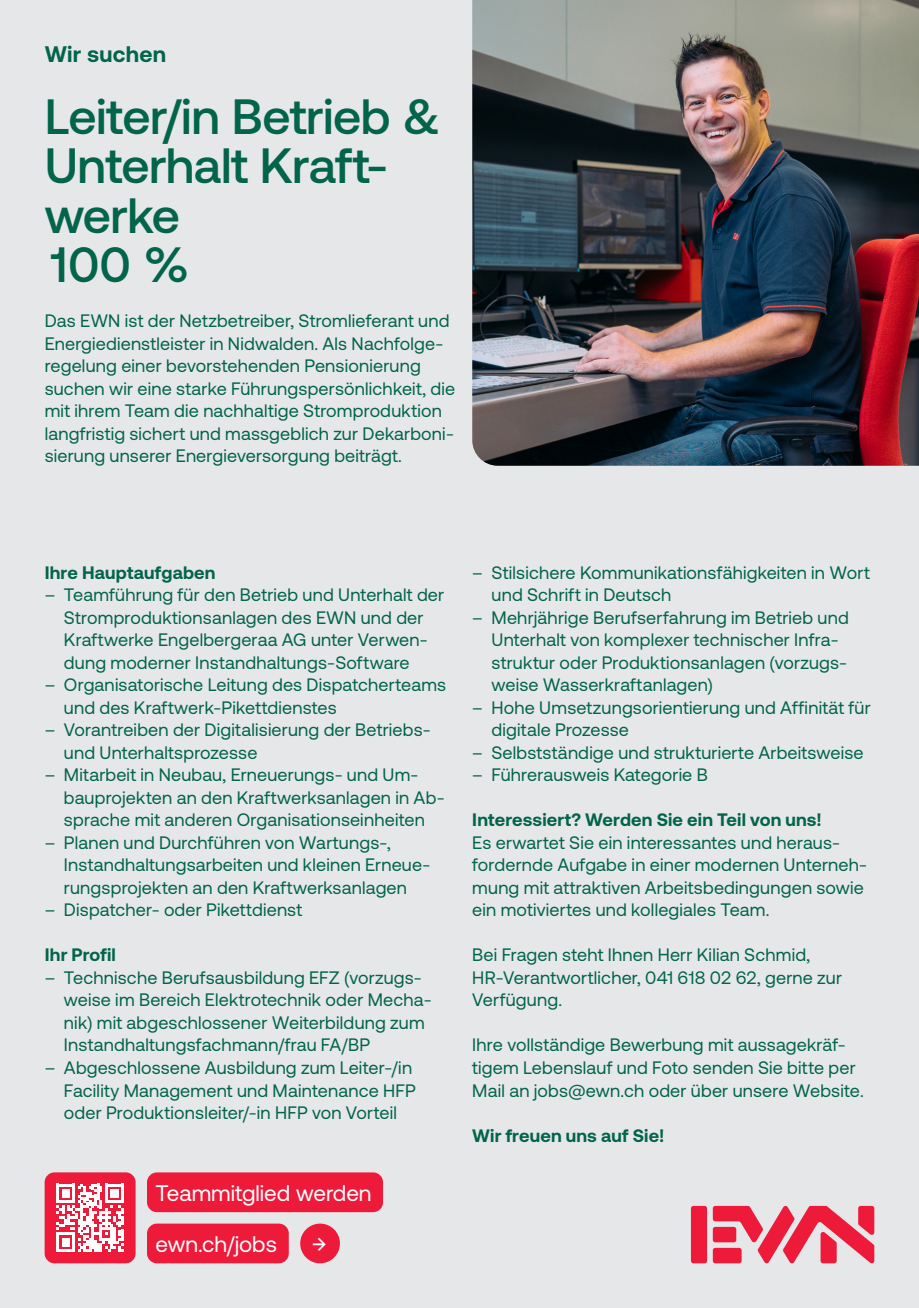
<style>
.page{position:relative;width:919px;height:1308px;background:#fff}
.page>*{position:absolute;margin:0;border:0;box-sizing:border-box;transform-origin:0 0}
.t1{font:500 49.5px/49.5px "Aeonik";letter-spacing:-.01em;color:#02644b}
.t2{font:24.75px "Aeonik";color:#fff}
.t3{font:22.5px "Aeonik";color:#fff}
.t4{font:700 22.5px "Aeonik";letter-spacing:.01em;color:#02644b}
.t5{font:18px/22.5px "Aeonik";letter-spacing:.01em;color:#02644b}
.t6{font:700 18px "Aeonik";letter-spacing:.01em;color:#02644b}
</style>
<div class="page">
<div style="left:0;top:0;width:918px;height:1307px;background:#e6e7e9"></div>
<div style="left:691px;top:1205px;width:16px;height:58px;background:#ed1a3a;border-radius:2px"></div>
<svg style="left:712px;top:1205px;width:162px;height:59px"></svg>
<img style="left:472px;top:0;width:446px;height:466px">
<div style="left:147px;top:1223px;width:142px;height:40px;background:#ed1a3a;border-radius:10px"></div>
<div style="left:147px;top:1172px;width:236px;height:40px;background:#ed1a3a;border-radius:10px"></div>
<div style="left:300px;top:1223px;width:40px;height:40px;background:#ed1a3a;border-radius:50%"></div>
<div style="left:45px;top:1172px;width:91px;height:91px;background:#ed1a3a;border-radius:10px"></div>
<svg style="left:56px;top:1183px;width:68px;height:68px"></svg>
<p class="t4" style="left:45px;top:41px;width:123px">Wir suchen</p>
<p class="t1" style="left:45px;top:91px;width:397px">Leiter/in Betrieb &amp;<br>Unterhalt Kraft&shy;werke</p>
<p class="t1" style="left:51px;top:240px;width:140px">100 %</p>
<p class="t5" style="left:45px;top:310px;width:412px">Das EWN ist der Netzbetreiber, Stromlieferant und Energiedienstleister in Nidwalden. Als Nachfolge&shy;regelung einer bevorstehenden Pensionierung suchen wir eine starke Führungspersönlichkeit, die mit ihrem Team die nachhaltige Stromproduktion langfristig sichert und massgeblich zur Dekarboni&shy;sierung unserer Energieversorgung beiträgt.</p>
<p class="t6" style="left:45px;top:562px;width:172px">Ihre Hauptaufgaben</p>
<p class="t5" style="left:64px;top:584px;width:382px;text-indent:-19px">– Teamführung für den Betrieb und Unterhalt der Stromproduktionsanlagen des EWN und der Kraftwerke Engelbergeraa AG unter Verwen&shy;dung moderner Instandhaltungs-Software</p>
<p class="t5" style="left:64px;top:674px;width:384px;text-indent:-19px">– Organisatorische Leitung des Dispatcherteams und des Kraftwerk-Pikettdienstes</p>
<p class="t5" style="left:64px;top:719px;width:368px;text-indent:-19px">– Vorantreiben der Digitalisierung der Betriebs&shy;und Unterhaltsprozesse</p>
<p class="t5" style="left:64px;top:764px;width:382px;text-indent:-19px">– Mitarbeit in Neubau, Erneuerungs- und Um&shy;bauprojekten an den Kraftwerksanlagen in Ab&shy;sprache mit anderen Organisationseinheiten</p>
<p class="t5" style="left:64px;top:831px;width:368px;text-indent:-19px">– Planen und Durchführen von Wartungs-,<br>Instandhaltungsarbeiten und kleinen Erneue&shy;rungsprojekten an den Kraftwerksanlagen</p>
<p class="t5" style="left:45px;top:899px;width:259px">– Dispatcher- oder Pikettdienst</p>
<p class="t6" style="left:45px;top:944px;width:73px">Ihr Profil</p>
<p class="t5" style="left:64px;top:966px;width:369px;text-indent:-19px">– Technische Berufsausbildung EFZ (vorzugs&shy;weise im Bereich Elektrotechnik oder Mecha&shy;nik) mit abgeschlossener Weiterbildung zum Instandhaltungsfachmann/frau FA/BP</p>
<p class="t5" style="left:64px;top:1056px;width:353px;text-indent:-19px">– Abgeschlossene Ausbildung zum Leiter-/in<br>Facility Management und Maintenance HFP oder Produktionsleiter/-in HFP von Vorteil</p>
<p class="t3" style="left:156px;top:1180px;width:217px">Teammitglied werden</p>
<p class="t2" style="left:312px;top:1228px;width:16px">→</p>
<p class="t3" style="left:156px;top:1231px;width:123px">ewn.ch/jobs</p>
<p class="t5" style="left:491px;top:561px;width:380px;text-indent:-19px">– Stilsichere Kommunikationsfähigkeiten in Wort und Schrift in Deutsch</p>
<p class="t5" style="left:491px;top:606px;width:359px;text-indent:-19px">– Mehrjährige Berufserfahrung im Betrieb und Unterhalt von komplexer technischer Infra&shy;struktur oder Produktionsanlagen (vorzugs&shy;weise Wasserkraftanlagen)</p>
<p class="t5" style="left:491px;top:696px;width:380px;text-indent:-19px">– Hohe Umsetzungsorientierung und Affinität für digitale Prozesse</p>
<p class="t5" style="left:472px;top:741px;width:393px">– Selbstständige und strukturierte Arbeitsweise</p>
<p class="t5" style="left:472px;top:764px;width:237px">– Führerausweis Kategorie B</p>
<p class="t6" style="left:472px;top:809px;width:351px">Interessiert? Werden Sie ein Teil von uns!</p>
<p class="t5" style="left:472px;top:831px;width:396px">Es erwartet Sie ein interessantes und heraus&shy;fordernde Aufgabe in einer modernen Unterneh&shy;mung mit attraktiven Arbeitsbedingungen sowie ein motiviertes und kollegiales Team.</p>
<p class="t5" style="left:472px;top:944px;width:371px">Bei Fragen steht Ihnen Herr Kilian Schmid,<br>HR-Verantwortlicher, 041 618 02 62, gerne zur<br>Verfügung.</p>
<p class="t5" style="left:472px;top:1034px;width:393px">Ihre vollständige Bewerbung mit aussagekräf&shy;tigem Lebenslauf und Foto senden Sie bitte per<br>Mail an jobs@ewn.ch oder über unsere Website.</p>
<p class="t6" style="left:472px;top:1124px;width:193px">Wir freuen uns auf Sie!</p>
</div>
